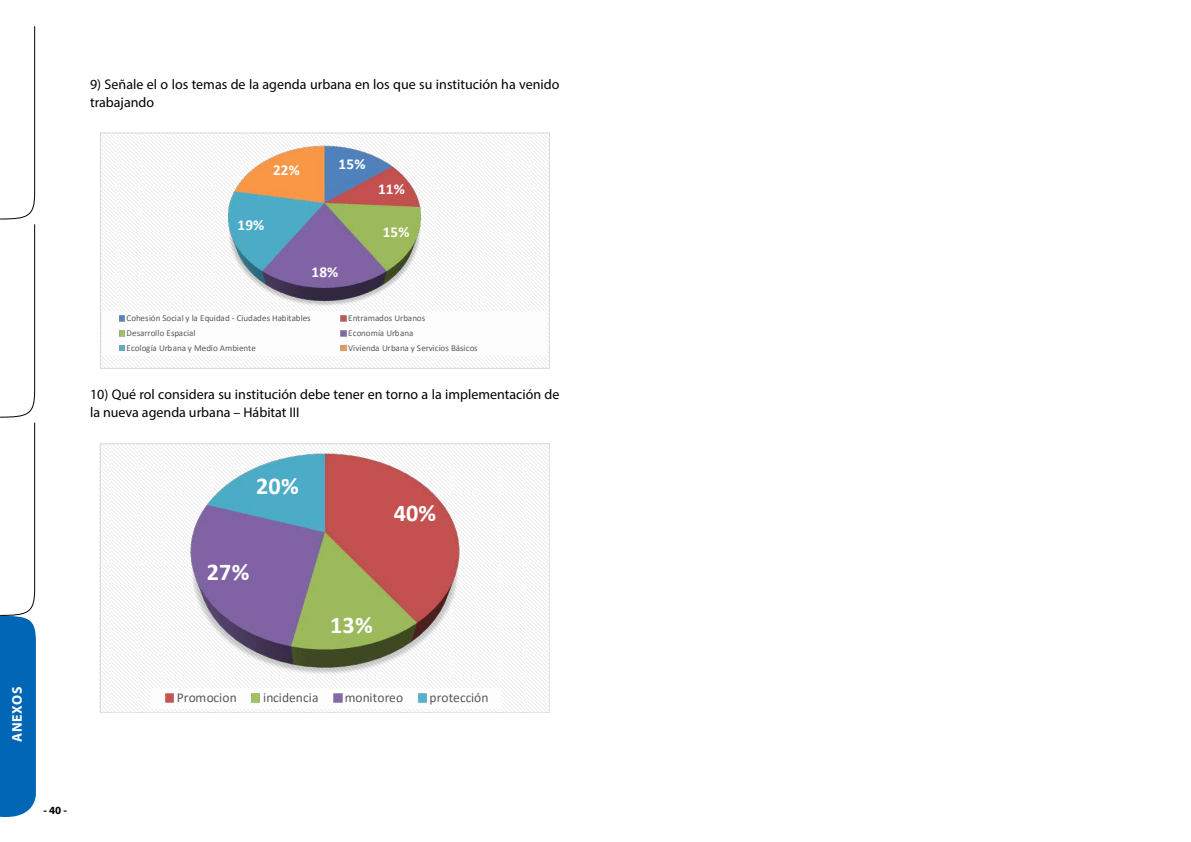
<style>
.page{position:relative;width:1191px;height:842px;background:#fff}
.page>*{position:absolute;margin:0;border:0;box-sizing:border-box;transform-origin:0 0}
.t1{font:700 24.2px "Calibri";letter-spacing:.005em;color:#fff}
.t2{font:700 15.2px "Calibri";letter-spacing:.01em;color:#fff}
.t3{font:14px/18px "Myriad Pro";color:#000}
.t4{font:700 14px "Myriad Pro";letter-spacing:.06em;color:#fff}
.t5{font:13.5px "Calibri";color:#595959}
.t6{font:700 11px "Myriad Pro";color:#000}
.t7{font:9px "Calibri";color:#595959}
</style>
<div class="page">
<svg style="left:0;top:26px;width:36px;height:791px"></svg>
<div style="left:100px;top:133px;width:449px;height:235px;background:linear-gradient(to right,#f9f9f9,#f9f9f9)"></div>
<img style="left:137px;top:144px;width:376px;height:165px">
<div style="left:102px;top:311px;width:444px;height:45px;background:#fff"></div>
<svg style="left:119px;top:315px;width:6px;height:7px"></svg>
<svg style="left:340px;top:315px;width:7px;height:7px"></svg>
<svg style="left:119px;top:330px;width:6px;height:7px"></svg>
<svg style="left:340px;top:329px;width:7px;height:8px"></svg>
<svg style="left:118px;top:344px;width:7px;height:8px"></svg>
<svg style="left:340px;top:344px;width:7px;height:8px"></svg>
<div style="left:100px;top:133px;width:449px;height:235px;border:1px solid #d9d9d9"></div>
<div style="left:100px;top:443px;width:449px;height:269px;background:linear-gradient(to right,#f8f8f8,#f9f9f9)"></div>
<img style="left:108px;top:451px;width:434px;height:229px">
<div style="left:150px;top:688px;width:350px;height:21px;background:#fff"></div>
<svg style="left:165px;top:693px;width:9px;height:10px"></svg>
<svg style="left:251px;top:693px;width:9px;height:10px"></svg>
<svg style="left:333px;top:693px;width:10px;height:10px"></svg>
<svg style="left:418px;top:693px;width:9px;height:10px"></svg>
<div style="left:100px;top:443px;width:449px;height:269px;border:1px solid #d9d9d9"></div>
<p class="t4" style="left:8px;top:742px;width:58px;rotate:-90deg">ANEXOS</p>
<p class="t3" style="left:90px;top:75px;width:471px">9) Señale el o los temas de la agenda urbana en los que su institución ha venido trabajando</p>
<p class="t2" style="left:273px;top:159px;width:28px">22%</p>
<p class="t2" style="left:339px;top:153px;width:28px">15%</p>
<p class="t2" style="left:237px;top:215px;width:28px">19%</p>
<p class="t2" style="left:311px;top:261px;width:28px">18%</p>
<p class="t2" style="left:378px;top:178px;width:28px">11%</p>
<p class="t2" style="left:383px;top:222px;width:28px">15%</p>
<p class="t7" style="left:127px;top:312px;width:186px">Cohesión Social y la Equidad - Ciudades Habitables</p>
<p class="t7" style="left:348px;top:312px;width:79px">Entramados Urbanos</p>
<p class="t7" style="left:127px;top:326px;width:70px">Desarrollo Espacial</p>
<p class="t7" style="left:348px;top:326px;width:67px">Economía Urbana</p>
<p class="t7" style="left:127px;top:341px;width:131px">Ecología Urbana y Medio Ambiente</p>
<p class="t7" style="left:348px;top:341px;width:131px">Vivienda Urbana y Servicios Básicos</p>
<p class="t3" style="left:90px;top:385px;width:471px">10) Qué rol considera su institución debe tener en torno a la implementación de la nueva agenda urbana – Hábitat III</p>
<h1 class="t1" style="left:256px;top:469px;width:44px">20%</h1>
<h1 class="t1" style="left:207px;top:555px;width:44px">27%</h1>
<h1 class="t1" style="left:394px;top:495px;width:44px">40%</h1>
<h1 class="t1" style="left:330px;top:608px;width:44px">13%</h1>
<p class="t5" style="left:177px;top:688px;width:61px">Promocion</p>
<p class="t5" style="left:263px;top:688px;width:57px">incidencia</p>
<p class="t5" style="left:345px;top:688px;width:60px">monitoreo</p>
<p class="t5" style="left:429px;top:688px;width:60px">protección</p>
<p class="t6" style="left:43px;top:803px;width:25px">- 40 -</p>
</div>
